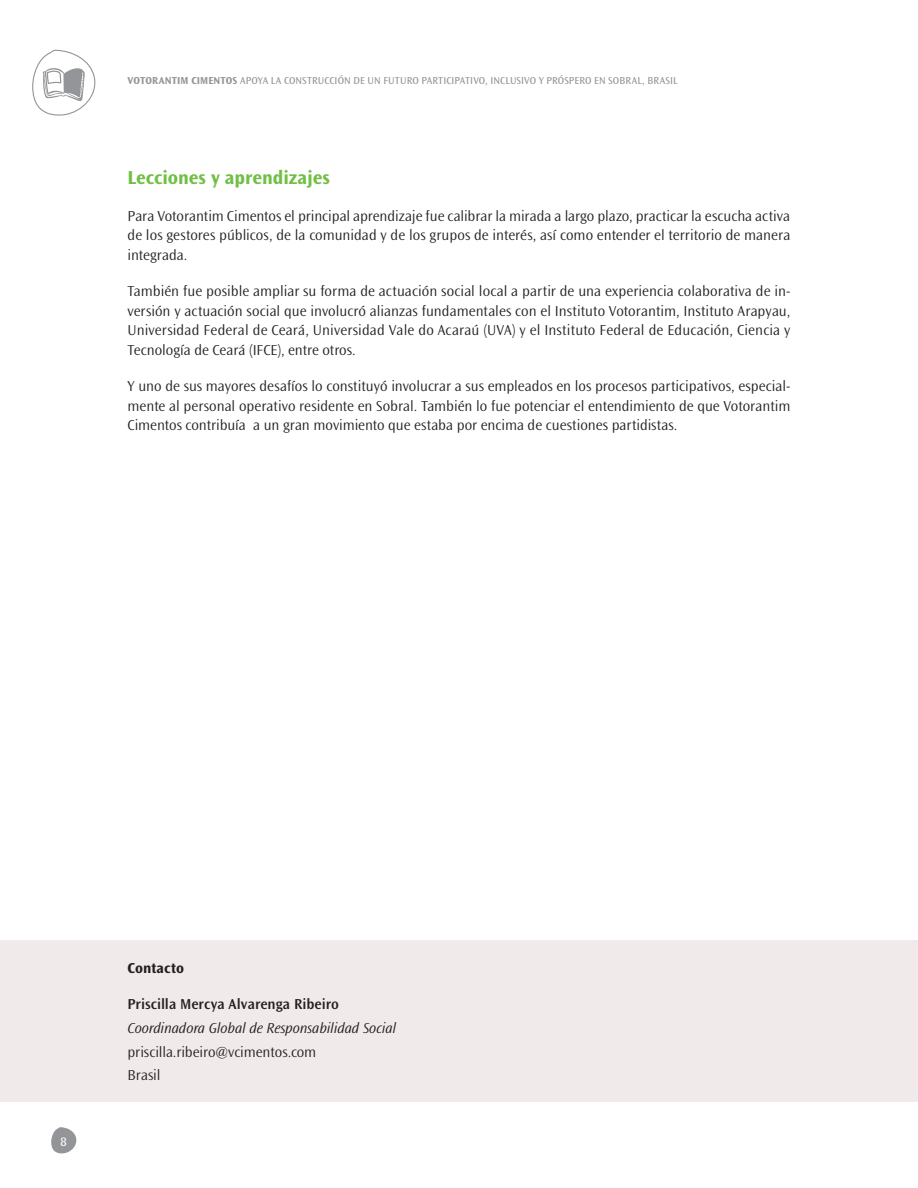
<style>
.page{position:relative;width:918px;height:1188px;background:#fff}
.page>*{position:absolute;margin:0;border:0;box-sizing:border-box;transform-origin:0 0}
.Sub_1{font:700 19.5px "Ocean Sans Std";letter-spacing:-.005em;color:#71bf45}
.texto{font:300 15px/19.5px "Ocean Sans Std";color:#231f20;text-align:justify}
.texto-2{font:italic 300 15px "Ocean Sans Std";letter-spacing:-.01em;color:#231f20}
.texto-3{font:600 15px "Ocean Sans Std";color:#231f20}
.texto-4{font:700 15px "Ocean Sans Std";color:#231f20}
.t1{font:12.75px "Ocean Sans Std";color:#fff}
.t2{font:10.5px "Ocean Sans Std";letter-spacing:.01em;color:#939598}
.s1{font-weight:700}
</style>
<div class="page">
<svg style="left:51px;top:1127px;width:26px;height:27px"></svg>
<svg style="left:32px;top:49px;width:64px;height:67px"></svg>
<div style="left:0;top:940px;width:918px;height:162px;background:#f0ebea"></div>
<p class="t2" style="left:128px;top:75px;width:552px"><span class="s1">VOTORANTIM CIMENTOS</span> APOYA LA CONSTRUCCIÓN DE UN FUTURO PARTICIPATIVO, INCLUSIVO Y PRÓSPERO EN SOBRAL, BRASIL</p>
<p class="Sub_1" style="left:128px;top:167px;width:204px">Lecciones y aprendizajes</p>
<p class="texto" style="left:128px;top:206px;width:664px">Para Votorantim Cimentos el principal aprendizaje fue calibrar la mirada a largo plazo, practicar la escucha activa de los gestores públicos, de la comunidad y de los grupos de interés, así como entender el territorio de manera integrada.</p>
<p class="texto" style="left:128px;top:282px;width:664px">También fue posible ampliar su forma de actuación social local a partir de una experiencia colaborativa de in&shy;versión y actuación social que involucró alianzas fundamentales con el Instituto Votorantim, Instituto Arapyau, Universidad Federal de Ceará, Universidad Vale do Acaraú (UVA) y el Instituto Federal de Educación, Ciencia y Tecnología de Ceará (IFCE), entre otros.</p>
<p class="texto" style="left:128px;top:377px;width:664px">Y uno de sus mayores desafíos lo constituyó involucrar a sus empleados en los procesos participativos, especial&shy;mente al personal operativo residente en Sobral. También lo fue potenciar el entendimiento de que Votorantim Cimentos contribuía a un gran movimiento que estaba por encima de cuestiones partidistas.</p>
<p class="t1" style="left:61px;top:1135px;width:8px">8</p>
<p class="texto-4" style="left:128px;top:959px;width:58px">Contacto</p>
<p class="texto-3" style="left:128px;top:996px;width:213px">Priscilla Mercya Alvarenga Ribeiro</p>
<p class="texto-2" style="left:128px;top:1020px;width:270px">Coordinadora Global de Responsabilidad Social</p>
<p class="texto" style="left:128px;top:1042px;width:190px">priscilla.ribeiro@vcimentos.com</p>
<p class="texto" style="left:128px;top:1066px;width:34px">Brasil</p>
</div>
